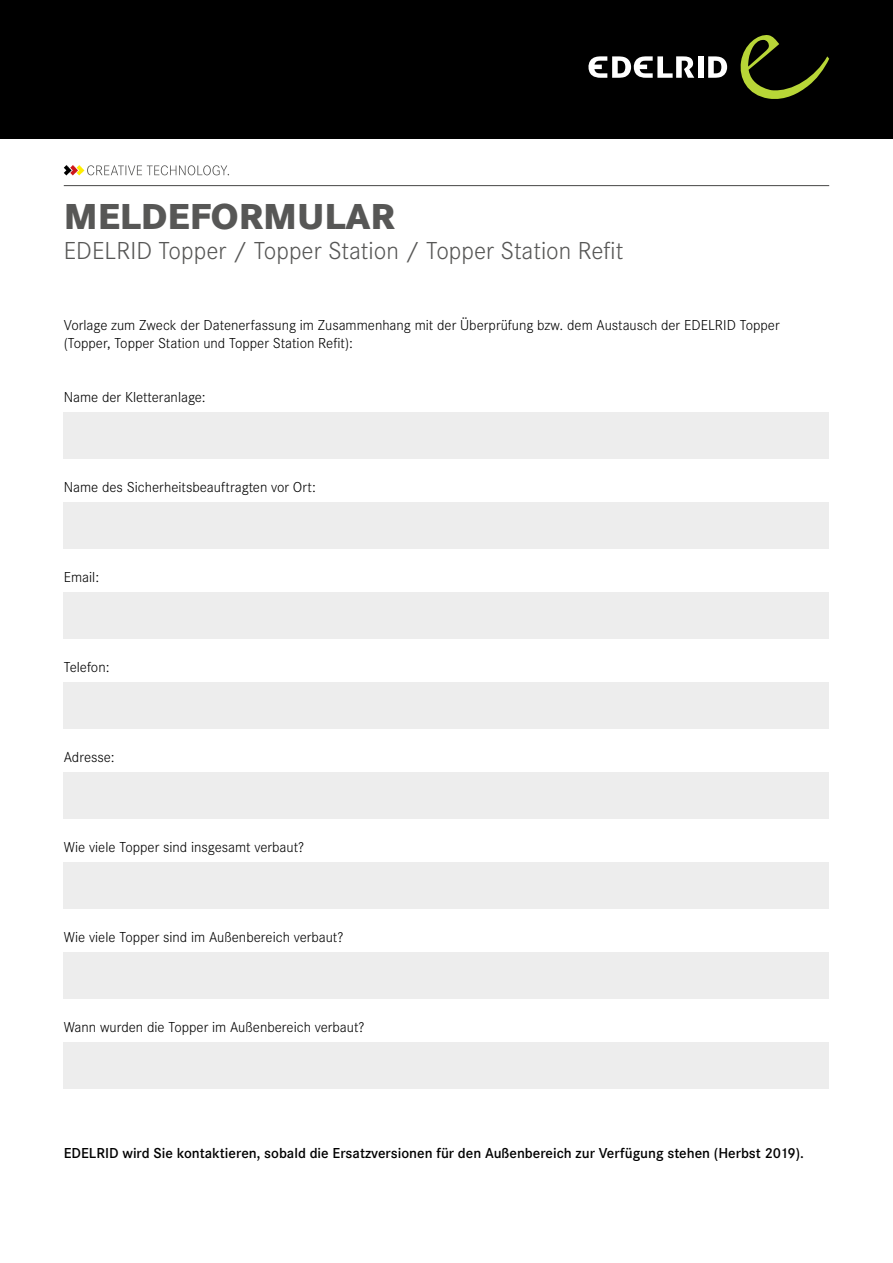
<style>
.page{position:relative;width:893px;height:1263px;background:#fff}
.page>*{position:absolute;margin:0;border:0;box-sizing:border-box;transform-origin:0 0}
.t1{font:700 expanded 37.5px "Corporate STCE";color:#575756}
.t2{font:300 25.5px "Corporate STCE";color:#575756}
.t3{font:300 15px/18px "Corporate S";color:#000}
.t4{font:600 15px "Corporate S";color:#000}
</style>
<div class="page">
<div style="left:0;top:0;width:893px;height:138px;background:#000"></div>
<svg style="left:740px;top:35px;width:89px;height:64px"></svg>
<div style="left:698px;top:56px;width:5px;height:22px;background:#fff"></div>
<svg style="left:708px;top:56px;width:19px;height:22px"></svg>
<svg style="left:588px;top:56px;width:106px;height:22px"></svg>
<svg style="left:64px;top:165px;width:165px;height:10px"></svg>
<hr style="left:64px;top:185px;width:765px;height:1px;background:#575756">
<div style="left:64px;top:412px;width:765px;height:47px;background:#ededed"></div>
<div style="left:64px;top:502px;width:765px;height:47px;background:#ededed"></div>
<div style="left:64px;top:592px;width:765px;height:47px;background:#ededed"></div>
<div style="left:64px;top:682px;width:765px;height:47px;background:#ededed"></div>
<div style="left:64px;top:772px;width:765px;height:47px;background:#ededed"></div>
<div style="left:64px;top:862px;width:765px;height:47px;background:#ededed"></div>
<div style="left:64px;top:952px;width:765px;height:47px;background:#ededed"></div>
<div style="left:64px;top:1042px;width:765px;height:47px;background:#ededed"></div>
<h1 class="t1" style="left:64px;top:195px;width:333px">MELDEFORMULAR</h1>
<h2 class="t2" style="left:64px;top:236px;width:561px">EDELRID Topper / Topper Station / Topper Station Refit</h2>
<p class="t3" style="left:64px;top:316px;width:717px">Vorlage zum Zweck der Datenerfassung im Zusammenhang mit der Überprüfung bzw. dem Austausch der EDELRID Topper (Topper, Topper Station und Topper Station Refit):</p>
<p class="t3" style="left:64px;top:388px;width:144px">Name der Kletteranlage:</p>
<p class="t3" style="left:64px;top:478px;width:254px">Name des Sicherheitsbeauftragten vor Ort:</p>
<p class="t3" style="left:64px;top:568px;width:37px">Email:</p>
<p class="t3" style="left:64px;top:658px;width:47px">Telefon:</p>
<p class="t3" style="left:64px;top:748px;width:53px">Adresse:</p>
<p class="t3" style="left:64px;top:838px;width:242px">Wie viele Topper sind insgesamt verbaut?</p>
<p class="t3" style="left:64px;top:928px;width:281px">Wie viele Topper sind im Außenbereich verbaut?</p>
<p class="t3" style="left:64px;top:1018px;width:302px">Wann wurden die Topper im Außenbereich verbaut?</p>
<p class="t4" style="left:64px;top:1145px;width:742px">EDELRID wird Sie kontaktieren, sobald die Ersatzversionen für den Außenbereich zur Verfügung stehen (Herbst 2019).</p>
</div>
